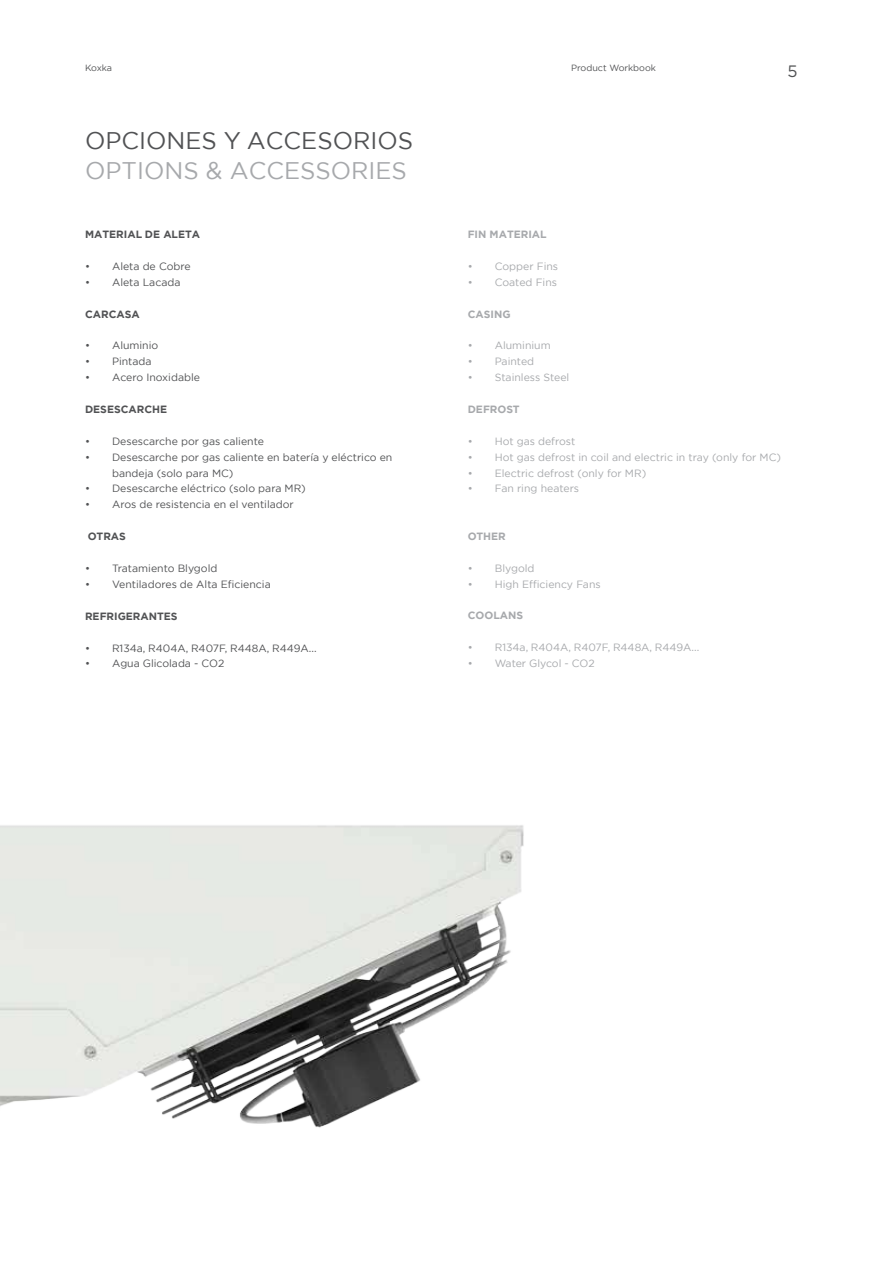
<style>
.page{position:relative;width:893px;height:1263px;background:#fff}
.page>*{position:absolute;margin:0;border:0;box-sizing:border-box;transform-origin:0 0}
.t1{font:24px "Gotham";color:#515254}
.t2{font:24px "Gotham";color:#a7a9ac}
.t3{font:16.5px "Gotham";color:#515254}
.t4{font:10.5px/15.9px "Gotham";color:#515254}
.t5{font:10.5px "Gotham";color:#a7a9ac}
.t6{font:700 10.5px "Gotham";color:#515254}
.t7{font:700 10.5px "Gotham";color:#a7a9ac}
.t8{font:9px "Gotham";color:#515254}
</style>
<div class="page">
<img style="left:0;top:825px;width:524px;height:303px">
<p class="t8" style="left:85px;top:62px;width:29px">Koxka</p>
<p class="t8" style="left:571px;top:62px;width:86px">Product Workbook</p>
<h1 class="t1" style="left:85px;top:125px;width:330px">OPCIONES Y ACCESORIOS</h1>
<h1 class="t2" style="left:85px;top:155px;width:323px">OPTIONS &amp; ACCESSORIES</h1>
<h2 class="t3" style="left:787px;top:61px;width:12px">5</h2>
<p class="t6" style="left:85px;top:227px;width:117px">MATERIAL DE ALETA</p>
<p class="t4" style="left:85px;top:258px;width:107px">• Aleta de Cobre</p>
<p class="t4" style="left:85px;top:274px;width:97px">• Aleta Lacada</p>
<p class="t6" style="left:85px;top:307px;width:56px">CARCASA</p>
<p class="t4" style="left:85px;top:337px;width:75px">• Aluminio</p>
<p class="t4" style="left:85px;top:353px;width:68px">• Pintada</p>
<p class="t4" style="left:85px;top:369px;width:117px">• Acero Inoxidable</p>
<p class="t6" style="left:85px;top:402px;width:84px">DESESCARCHE</p>
<p class="t4" style="left:85px;top:433px;width:180px">• Desescarche por gas caliente</p>
<p class="t4" style="left:112px;top:449px;width:282px;text-indent:-27px">• Desescarche por gas caliente en batería y eléctrico en bandeja (solo para MC)</p>
<p class="t4" style="left:85px;top:481px;width:222px">• Desescarche eléctrico (solo para MR)</p>
<p class="t4" style="left:85px;top:496px;width:210px">• Aros de resistencia en el ventilador</p>
<p class="t6" style="left:88px;top:529px;width:40px">OTRAS</p>
<p class="t4" style="left:85px;top:560px;width:134px">• Tratamiento Blygold</p>
<p class="t4" style="left:85px;top:576px;width:187px">• Ventiladores de Alta Eficiencia</p>
<p class="t6" style="left:85px;top:609px;width:94px">REFRIGERANTES</p>
<p class="t4" style="left:85px;top:640px;width:233px">• R134a, R404A, R407F, R448A, R449A...</p>
<p class="t4" style="left:85px;top:655px;width:141px">• Agua Glicolada - CO2</p>
<p class="t7" style="left:468px;top:227px;width:81px">FIN MATERIAL</p>
<p class="t5" style="left:468px;top:259px;width:92px">• Copper Fins</p>
<p class="t5" style="left:468px;top:275px;width:91px">• Coated Fins</p>
<p class="t7" style="left:468px;top:307px;width:44px">CASING</p>
<p class="t5" style="left:468px;top:339px;width:84px">• Aluminium</p>
<p class="t5" style="left:468px;top:355px;width:68px">• Painted</p>
<p class="t5" style="left:468px;top:371px;width:103px">• Stainless Steel</p>
<p class="t7" style="left:468px;top:402px;width:53px">DEFROST</p>
<p class="t5" style="left:468px;top:434px;width:109px">• Hot gas defrost</p>
<p class="t5" style="left:468px;top:450px;width:315px">• Hot gas defrost in coil and electric in tray (only for MC)</p>
<p class="t5" style="left:468px;top:466px;width:180px">• Electric defrost (only for MR)</p>
<p class="t5" style="left:468px;top:482px;width:113px">• Fan ring heaters</p>
<p class="t7" style="left:468px;top:529px;width:40px">OTHER</p>
<p class="t5" style="left:468px;top:561px;width:68px">• Blygold</p>
<p class="t5" style="left:468px;top:577px;width:134px">• High Efficiency Fans</p>
<p class="t7" style="left:468px;top:609px;width:57px">COOLANS</p>
<p class="t5" style="left:468px;top:641px;width:233px">• R134a, R404A, R407F, R448A, R449A...</p>
<p class="t5" style="left:468px;top:657px;width:129px">• Water Glycol - CO2</p>
</div>
